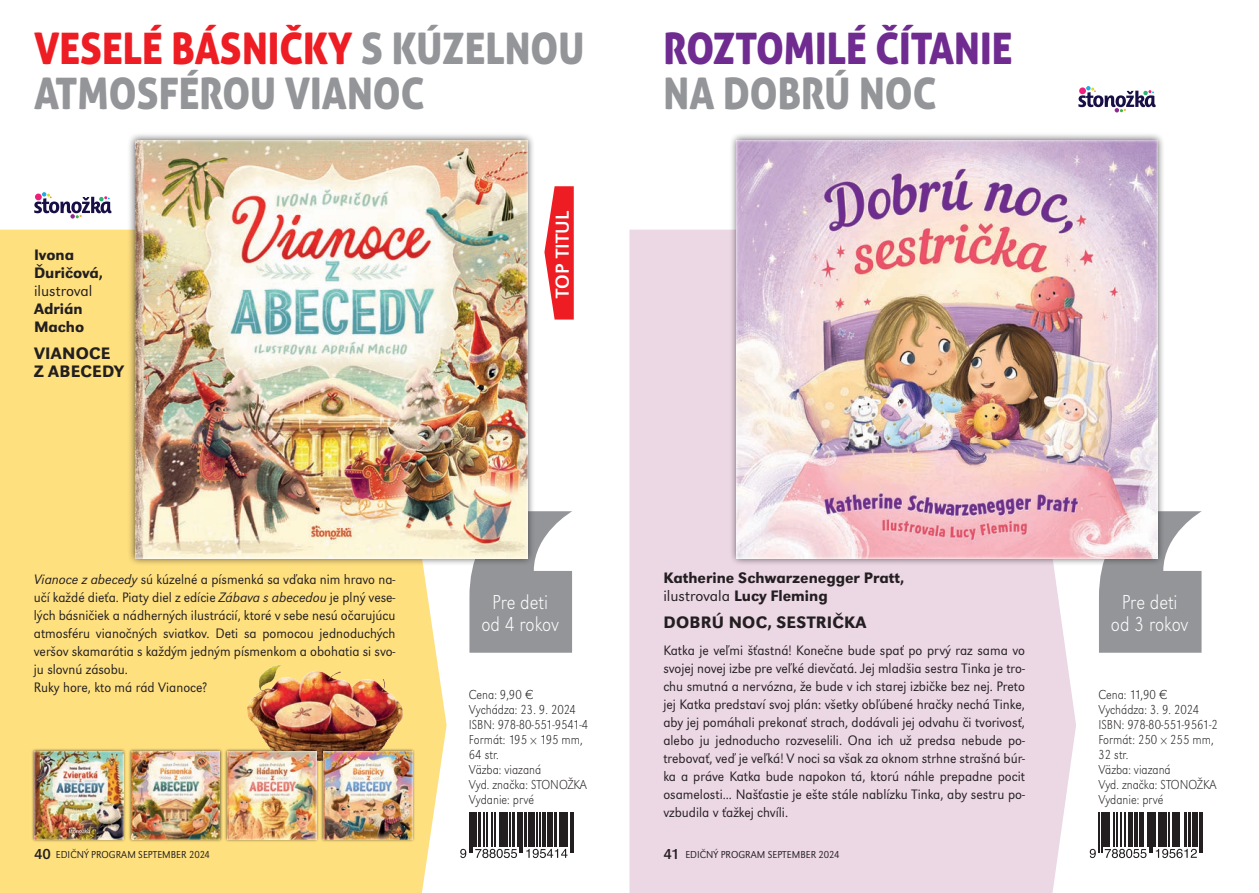
<style>
.page{position:relative;width:1259px;height:893px;background:#fff}
.page>*{position:absolute;margin:0;border:0;box-sizing:border-box;transform-origin:0 0}
.Headline{font:43.5px/45px "Aller Display";color:#939598;scale:.9 1}
.Headline-2{font:43.5px/45px "Aller Display";color:#702b91;scale:.9 1}
.t1{font:300 expanded 21px/22.5px "URW Grotesk TOT";color:#fff;text-align:center;scale:.9 1}
.t2{font:19.5px "URW Grotesk TOT";color:#fff}
.Titul{font:500 17.25px/18px "URW Grotesk TOT";letter-spacing:.015em;color:#231f20}
.Autor{font:500 15.75px/18px "URW Grotesk TOT";color:#231f20}
.Autor-2{font:300 15.75px "URW Grotesk TOT";color:#231f20}
.t3{font:15px "URW Grotesk TOT";color:#231f20}
.Text{font:300 14.25px/18px "URW Grotesk TOT";color:#231f20;text-align:justify;scale:.95 1}
.Data{font:300 expanded 13.5px "URW Grotesk TOT";color:#231f20;scale:.9 1}
.t4{font:300 10.5px "URW Grotesk TOT";letter-spacing:.005em;color:#231f20;scale:.95 1}
.s1{color:#ee1d23}
.s2{font-weight:300}
.s3{color:#939598}
.s4{font-style:italic}
.s5{font-weight:500}
</style>
<div class="page">
<div style="left:0;top:230px;width:446px;height:663px;background:#ffe07f"></div>
<hr style="left:469px;top:812px;width:1px;height:41px;background:#231f20">
<hr style="left:471px;top:812px;width:2px;height:41px;background:#231f20">
<hr style="left:474px;top:812px;width:3px;height:34px;background:#231f20">
<hr style="left:478px;top:812px;width:2px;height:34px;background:#231f20">
<hr style="left:484px;top:812px;width:1px;height:34px;background:#231f20">
<hr style="left:487px;top:812px;width:1px;height:34px;background:#231f20">
<hr style="left:491px;top:812px;width:1px;height:34px;background:#231f20">
<hr style="left:494px;top:812px;width:1px;height:34px;background:#231f20">
<hr style="left:499px;top:812px;width:2px;height:34px;background:#231f20">
<hr style="left:502px;top:812px;width:1px;height:34px;background:#231f20">
<hr style="left:504px;top:812px;width:4px;height:34px;background:#231f20">
<hr style="left:510px;top:812px;width:1px;height:34px;background:#231f20">
<hr style="left:512px;top:812px;width:2px;height:34px;background:#231f20">
<hr style="left:517px;top:812px;width:1px;height:34px;background:#231f20">
<hr style="left:520px;top:812px;width:1px;height:41px;background:#231f20">
<hr style="left:522px;top:812px;width:1px;height:41px;background:#231f20">
<hr style="left:524px;top:812px;width:2px;height:34px;background:#231f20">
<hr style="left:528px;top:812px;width:3px;height:34px;background:#231f20">
<hr style="left:532px;top:812px;width:3px;height:34px;background:#231f20">
<hr style="left:536px;top:812px;width:1px;height:34px;background:#231f20">
<hr style="left:539px;top:812px;width:1px;height:34px;background:#231f20">
<hr style="left:542px;top:812px;width:4px;height:34px;background:#231f20">
<hr style="left:547px;top:812px;width:1px;height:34px;background:#231f20">
<hr style="left:549px;top:812px;width:3px;height:34px;background:#231f20">
<hr style="left:555px;top:812px;width:2px;height:34px;background:#231f20">
<hr style="left:559px;top:812px;width:2px;height:34px;background:#231f20">
<hr style="left:562px;top:812px;width:1px;height:34px;background:#231f20">
<hr style="left:564px;top:812px;width:4px;height:34px;background:#231f20">
<hr style="left:570px;top:812px;width:1px;height:41px;background:#231f20">
<hr style="left:572px;top:812px;width:1px;height:41px;background:#231f20">
<svg style="left:460px;top:849px;width:6px;height:9px"></svg>
<svg style="left:475px;top:849px;width:42px;height:9px"></svg>
<svg style="left:526px;top:849px;width:41px;height:9px"></svg>
<svg style="left:469px;top:511px;width:103px;height:142px;background:#a3a5a7"></svg>
<svg style="left:34px;top:192px;width:77px;height:27px"></svg>
<div style="left:35px;top:194px;width:7px;height:6px;background:#ee1e7b;border-radius:50%"></div>
<div style="left:127px;top:133px;width:408px;height:433px;background:#231f20;opacity:.75"></div>
<img style="left:134px;top:139px;width:395px;height:420px">
<div style="left:32px;top:748px;width:95px;height:94px;background:#231f20;opacity:.75"></div>
<img style="left:34px;top:751px;width:91px;height:90px">
<div style="left:128px;top:748px;width:95px;height:94px;background:#231f20;opacity:.75"></div>
<img style="left:130px;top:751px;width:91px;height:90px">
<svg style="left:544px;top:186px;width:30px;height:134px"></svg>
<img style="left:236px;top:659px;width:175px;height:111px">
<div style="left:224px;top:748px;width:95px;height:94px;background:#231f20;opacity:.75"></div>
<img style="left:226px;top:751px;width:92px;height:90px">
<div style="left:321px;top:748px;width:95px;height:94px;background:#231f20;opacity:.75"></div>
<img style="left:322px;top:751px;width:92px;height:90px">
<div style="left:629px;top:230px;width:447px;height:663px;background:#ecd7e5"></div>
<hr style="left:1099px;top:812px;width:1px;height:41px;background:#231f20">
<hr style="left:1101px;top:812px;width:1px;height:41px;background:#231f20">
<hr style="left:1103px;top:812px;width:3px;height:34px;background:#231f20">
<hr style="left:1107px;top:812px;width:2px;height:34px;background:#231f20">
<hr style="left:1113px;top:812px;width:1px;height:34px;background:#231f20">
<hr style="left:1116px;top:812px;width:1px;height:34px;background:#231f20">
<hr style="left:1120px;top:812px;width:1px;height:34px;background:#231f20">
<hr style="left:1124px;top:812px;width:1px;height:34px;background:#231f20">
<hr style="left:1128px;top:812px;width:2px;height:34px;background:#231f20">
<hr style="left:1131px;top:812px;width:1px;height:34px;background:#231f20">
<hr style="left:1134px;top:812px;width:3px;height:34px;background:#231f20">
<hr style="left:1139px;top:812px;width:1px;height:34px;background:#231f20">
<hr style="left:1141px;top:812px;width:2px;height:34px;background:#231f20">
<hr style="left:1147px;top:812px;width:1px;height:34px;background:#231f20">
<hr style="left:1149px;top:812px;width:1px;height:41px;background:#231f20">
<hr style="left:1151px;top:812px;width:1px;height:41px;background:#231f20">
<hr style="left:1153px;top:812px;width:2px;height:34px;background:#231f20">
<hr style="left:1158px;top:812px;width:2px;height:34px;background:#231f20">
<hr style="left:1161px;top:812px;width:3px;height:34px;background:#231f20">
<hr style="left:1165px;top:812px;width:1px;height:34px;background:#231f20">
<hr style="left:1169px;top:812px;width:1px;height:34px;background:#231f20">
<hr style="left:1172px;top:812px;width:3px;height:34px;background:#231f20">
<hr style="left:1176px;top:812px;width:1px;height:34px;background:#231f20">
<hr style="left:1178px;top:812px;width:1px;height:34px;background:#231f20">
<hr style="left:1184px;top:812px;width:2px;height:34px;background:#231f20">
<hr style="left:1188px;top:812px;width:2px;height:34px;background:#231f20">
<hr style="left:1191px;top:812px;width:3px;height:34px;background:#231f20">
<hr style="left:1195px;top:812px;width:2px;height:34px;background:#231f20">
<hr style="left:1199px;top:812px;width:1px;height:41px;background:#231f20">
<hr style="left:1201px;top:812px;width:1px;height:41px;background:#231f20">
<svg style="left:1089px;top:849px;width:6px;height:9px"></svg>
<svg style="left:1104px;top:849px;width:42px;height:9px"></svg>
<svg style="left:1155px;top:849px;width:41px;height:9px"></svg>
<svg style="left:1099px;top:511px;width:102px;height:142px;background:#a2a4a7"></svg>
<svg style="left:1078px;top:86px;width:77px;height:26px"></svg>
<div style="left:1079px;top:87px;width:7px;height:7px;background:#ee1e7b;border-radius:50%"></div>
<div style="left:729px;top:133px;width:435px;height:433px;background:#231f20;opacity:.75"></div>
<img style="left:736px;top:139px;width:423px;height:420px">
<p class="Headline" style="left:34px;top:26px;width:613px"><span class="s1">VESELÉ BÁSNIČKY</span> S KÚZELNOU<br>ATMOSFÉROU VIANOC</p>
<p class="Autor" style="left:34px;top:245px;width:71px">Ivona<br>Ďuričová, <span class="s2">ilustroval<br></span>Adrián<br>Macho</p>
<p class="Titul" style="left:34px;top:344px;width:91px">VIANOCE<br>Z ABECEDY</p>
<p class="t2" style="left:551px;top:298px;width:89px;rotate:-90deg">TOP TITUL</p>
<p class="Headline-2" style="left:663px;top:26px;width:389px">ROZTOMILÉ ČÍTANIE<br><span class="s3">NA DOBRÚ NOC</span></p>
<p class="Text" style="left:34px;top:571px;width:382px"><span class="s4">Vianoce z abecedy</span> sú kúzelné a písmenká sa vďaka nim hravo na&shy;učí každé dieťa. Piaty diel z edície <span class="s4">Zábava s abecedou</span> je plný vese&shy;lých básničiek a nádherných ilustrácií, ktoré v sebe nesú očarujúcu atmosféru vianočných sviatkov. Deti sa pomocou jednoduchých veršov skamarátia s každým jedným písmenkom a obohatia si svo&shy;ju slovnú zásobu.</p>
<p class="Text" style="left:34px;top:679px;width:184px">Ruky hore, kto má rád Vianoce?</p>
<p class="t3" style="left:34px;top:846px;width:18px">40</p>
<p class="t4" style="left:56px;top:849px;width:164px">EDIČNÝ PROGRAM SEPTEMBER 2024</p>
<p class="t1" style="left:481px;top:590px;width:88px">Pre deti od 4 rokov</p>
<p class="Data" style="left:469px;top:686px;width:73px">Cena: 9,90 €</p>
<p class="Data" style="left:469px;top:701px;width:120px">Vychádza: 23. 9. 2024</p>
<p class="Data" style="left:469px;top:716px;width:134px">ISBN: 978-80-551-9541-4</p>
<p class="Data" style="left:469px;top:731px;width:128px">Formát: 195 × 195 mm,</p>
<p class="Data" style="left:469px;top:746px;width:35px">64 str.</p>
<p class="Data" style="left:469px;top:761px;width:82px">Väzba: viazaná</p>
<p class="Data" style="left:469px;top:776px;width:133px">Vyd. značka: STONOŽKA</p>
<p class="Data" style="left:469px;top:791px;width:74px">Vydanie: prvé</p>
<p class="Autor" style="left:663px;top:569px;width:242px">Katherine Schwarzenegger Pratt,</p>
<p class="Autor-2" style="left:663px;top:587px;width:166px">ilustrovala <span class="s5">Lucy Fleming</span></p>
<p class="Titul" style="left:663px;top:613px;width:205px">DOBRÚ NOC, SESTRIČKA</p>
<p class="Text" style="left:663px;top:641px;width:382px">Katka je veľmi šťastná! Konečne bude spať po prvý raz sama vo svojej novej izbe pre veľké dievčatá. Jej mladšia sestra Tinka je tro&shy;chu smutná a nervózna, že bude v ich starej izbičke bez nej. Preto jej Katka predstaví svoj plán: všetky obľúbené hračky nechá Tinke, aby jej pomáhali prekonať strach, dodávali jej odvahu či tvorivosť, alebo ju jednoducho rozveselili. Ona ich už predsa nebude po&shy;trebovať, veď je veľká! V noci sa však za oknom strhne strašná búr&shy;ka a práve Katka bude napokon tá, ktorú náhle prepadne pocit osamelosti... Našťastie je ešte stále nablízku Tinka, aby sestru po&shy;vzbudila v ťažkej chvíli.</p>
<p class="t3" style="left:663px;top:846px;width:17px">41</p>
<p class="t4" style="left:685px;top:849px;width:164px">EDIČNÝ PROGRAM SEPTEMBER 2024</p>
<p class="t1" style="left:1111px;top:590px;width:88px">Pre deti od 3 rokov</p>
<p class="Data" style="left:1098px;top:686px;width:79px">Cena: 11,90 €</p>
<p class="Data" style="left:1098px;top:701px;width:113px">Vychádza: 3. 9. 2024</p>
<p class="Data" style="left:1098px;top:716px;width:134px">ISBN: 978-80-551-9561-2</p>
<p class="Data" style="left:1098px;top:731px;width:129px">Formát: 250 × 255 mm,</p>
<p class="Data" style="left:1098px;top:746px;width:35px">32 str.</p>
<p class="Data" style="left:1098px;top:761px;width:82px">Väzba: viazaná</p>
<p class="Data" style="left:1098px;top:776px;width:133px">Vyd. značka: STONOŽKA</p>
<p class="Data" style="left:1098px;top:791px;width:74px">Vydanie: prvé</p>
</div>
